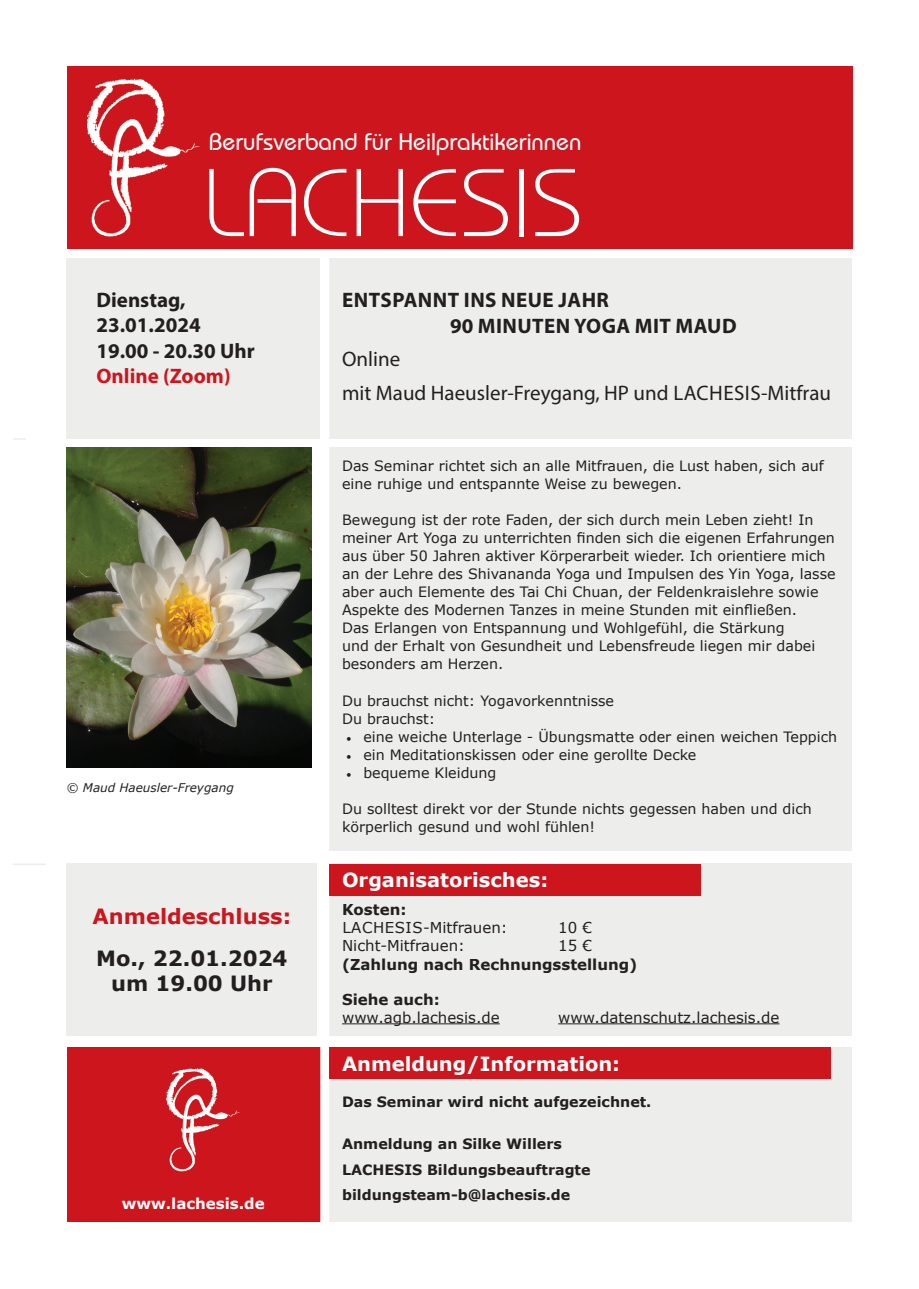
<style>
.page{position:relative;width:919px;height:1289px;background:#fff}
.page>*{position:absolute;margin:0;border:0;box-sizing:border-box;transform-origin:0 0}
.t1{font:300 96px "Bauhaus IT Cby BT";color:#fff;scale:1.04 1}
.t2{font:500 24px "Bauhaus IT Cby BT";color:#fff}
.t3{font:21px/33.8px "Myriad Pro";color:#231f20}
.t4{font:700 21px/25.2px "Myriad Pro";letter-spacing:.02em;color:#231f20}
.t5{font:700 21px/25.2px "Myriad Pro";color:#231f20}
.t6{font:700 21px/25.2px "Verdana";color:#231f20;text-align:center}
.t7{font:700 21px "Verdana";color:#cd151d}
.t8{font:700 21px "Myriad Pro";color:#cd151d}
.t9{font:700 19.5px "Verdana";color:#fff}
.t10{font:15px "Verdana";color:#231f20}
.t11{font:700 15px "Verdana";color:#231f20}
.t12{font:700 15px "Verdana";color:#fff}
.t13{font:14.25px/18px "Verdana";color:#231f20}
.t14{font:700 14.25px/25.7px "Verdana";color:#231f20}
.t15{font:italic 12px "Verdana";color:#231f20}
.s1{font-family:"Minion Pro"}
</style>
<div class="page">
<div style="left:67px;top:1047px;width:253px;height:175px;background:#cd151d"></div>
<div style="left:329px;top:448px;width:523px;height:402px;background:#ededec"></div>
<div style="left:329px;top:258px;width:523px;height:180px;background:#ededec"></div>
<div style="left:67px;top:258px;width:253px;height:180px;background:#ededec"></div>
<div style="left:329px;top:1047px;width:523px;height:175px;background:#ededec"></div>
<div style="left:329px;top:863px;width:523px;height:172px;background:#ededec"></div>
<hr style="left:342px;top:1023px;width:157px;height:1px;background:#231f20">
<hr style="left:558px;top:1023px;width:221px;height:1px;background:#231f20">
<svg style="left:13px;top:438px;width:13px;height:1px"></svg>
<hr style="left:13px;top:863px;width:33px;height:2px;background:#ededec">
<div style="left:67px;top:863px;width:250px;height:172px;background:#ededec"></div>
<div style="left:329px;top:1047px;width:501px;height:32px;background:#cd151d"></div>
<div style="left:329px;top:863px;width:371px;height:32px;background:#cd151d"></div>
<img style="left:167px;top:1068px;width:72px;height:104px">
<div style="left:67px;top:67px;width:785px;height:182px;background:#cd151d"></div>
<img style="left:87px;top:78px;width:113px;height:159px">
<img style="left:67px;top:448px;width:244px;height:319px">
<h2 class="t2" style="left:209px;top:127px;width:374px">Berufsverband für Heilpraktikerinnen</h2>
<h1 class="t1" style="left:203px;top:144px;width:367px">LACHESIS</h1>
<h3 class="t5" style="left:96px;top:287px;width:160px">Dienstag,<br>23.01.2024<br>19.00 - 20.30 Uhr</h3>
<h3 class="t8" style="left:96px;top:362px;width:136px">Online (Zoom)</h3>
<p class="t15" style="left:67px;top:779px;width:169px">© Maud Haeusler-Freygang</p>
<h3 class="t7" style="left:93px;top:901px;width:200px">Anmeldeschluss:</h3>
<h3 class="t6" style="left:96px;top:945px;width:193px">Mo., 22.01.2024 um 19.00 Uhr</h3>
<p class="t12" style="left:122px;top:1193px;width:144px">www.lachesis.de</p>
<h3 class="t4" style="left:450px;top:287px;width:288px;text-indent:-108px">ENTSPANNT INS NEUE JAHR<br>90 MINUTEN YOGA MIT MAUD</h3>
<h3 class="t3" style="left:342px;top:342px;width:490px">Online<br>mit Maud Haeusler-Freygang, HP und LACHESIS-Mitfrau</h3>
<p class="t13" style="left:342px;top:457px;width:483px">Das Seminar richtet sich an alle Mitfrauen, die Lust haben, sich auf eine ruhige und entspannte Weise zu bewegen.</p>
<p class="t13" style="left:342px;top:511px;width:495px">Bewegung ist der rote Faden, der sich durch mein Leben zieht! In meiner Art Yoga zu unterrichten finden sich die eigenen Erfahrungen aus über 50 Jahren aktiver Körperarbeit wieder. Ich orientiere mich an der Lehre des Shivananda Yoga und Impulsen des Yin Yoga, lasse aber auch Elemente des Tai Chi Chuan, der Feldenkraislehre sowie Aspekte des Modernen Tanzes in meine Stunden mit einfließen.<br>Das Erlangen von Entspannung und Wohlgefühl, die Stärkung<br>und der Erhalt von Gesundheit und Lebensfreude liegen mir dabei besonders am Herzen.</p>
<p class="t13" style="left:342px;top:691px;width:273px">Du brauchst nicht: Yogavorkenntnisse<br>Du brauchst:</p>
<p class="t13" style="left:346px;top:727px;width:492px"><span class="s1">•</span> eine weiche Unterlage - Übungsmatte oder einen weichen Teppich</p>
<p class="t13" style="left:346px;top:745px;width:351px"><span class="s1">•</span> ein Meditationskissen oder eine gerollte Decke</p>
<p class="t13" style="left:346px;top:763px;width:152px"><span class="s1">•</span> bequeme Kleidung</p>
<p class="t13" style="left:342px;top:799px;width:471px">Du solltest direkt vor der Stunde nichts gegessen haben und dich körperlich gesund und wohl fühlen!</p>
<h3 class="t9" style="left:342px;top:866px;width:207px">Organisatorisches:</h3>
<p class="t11" style="left:342px;top:899px;width:66px">Kosten:</p>
<p class="t10" style="left:342px;top:917px;width:167px">LACHESIS-Mitfrauen:</p>
<p class="t10" style="left:558px;top:917px;width:35px">10 €</p>
<p class="t10" style="left:342px;top:935px;width:124px">Nicht-Mitfrauen:</p>
<p class="t10" style="left:558px;top:935px;width:35px">15 €</p>
<p class="t11" style="left:342px;top:953px;width:297px">(Zahlung nach Rechnungsstellung)</p>
<p class="t11" style="left:342px;top:988px;width:99px">Siehe auch:</p>
<p class="t10" style="left:342px;top:1006px;width:159px">www.agb.lachesis.de</p>
<p class="t10" style="left:558px;top:1006px;width:223px">www.datenschutz.lachesis.de</p>
<h3 class="t9" style="left:342px;top:1049px;width:279px">Anmeldung/Information:</h3>
<p class="t14" style="left:342px;top:1088px;width:311px">Das Seminar wird nicht aufgezeichnet.</p>
<p class="t14" style="left:342px;top:1130px;width:250px">Anmeldung an Silke Willers<br>LACHESIS Bildungsbeauftragte bildungsteam-b@lachesis.de</p>
</div>
